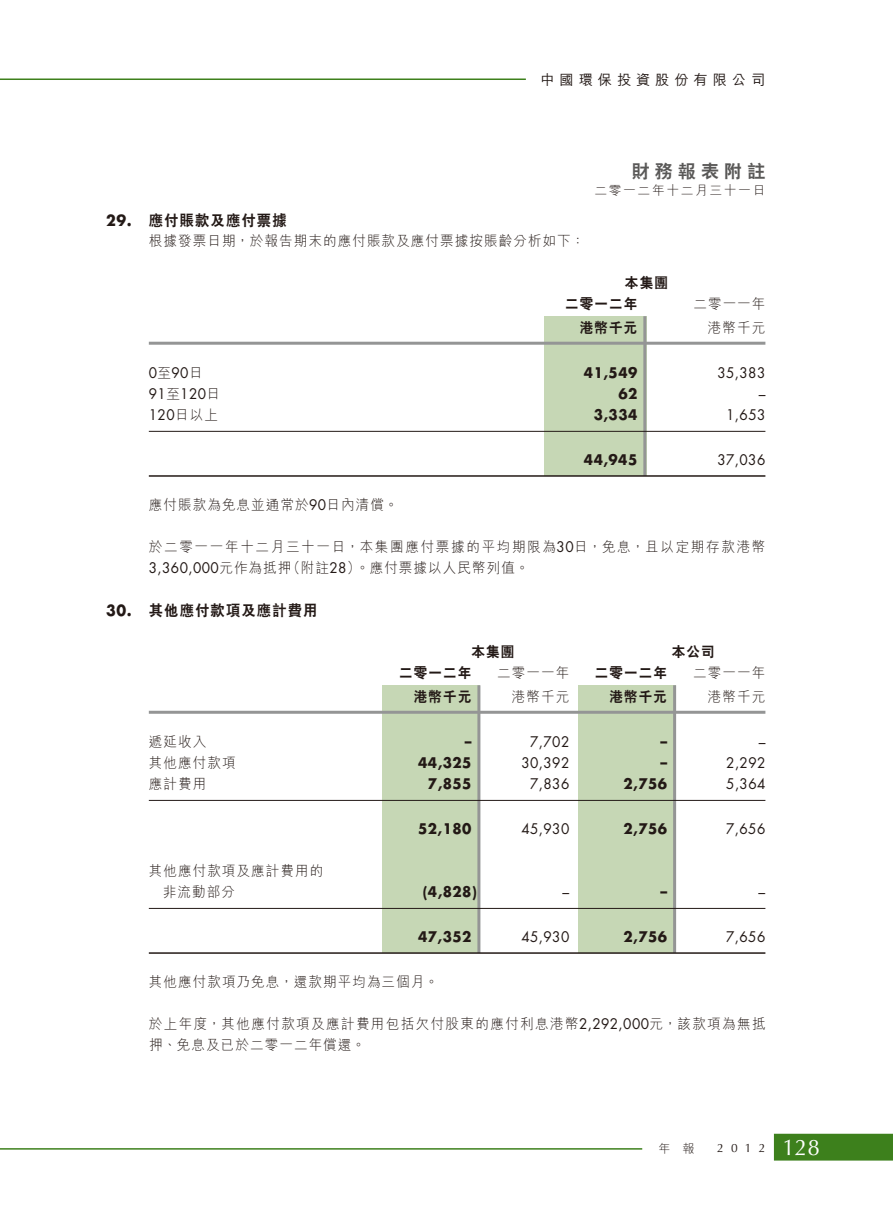
<style>
.page{position:relative;width:893px;height:1212px;background:#fff}
.page>*{position:absolute;margin:0;border:0;box-sizing:border-box;transform-origin:0 0}
.t1{font:22.5px "Optima LT Std";color:#fff}
.t2{font:800 18px "C Hei 2 HK";letter-spacing:.285em;color:#595857}
.t3{font:800 15px "C Hei 2 HK";letter-spacing:.085em;color:#231916;scale:.95 1}
.t4{font:700 15px "Futura Std";color:#231916;scale:.95 1}
.t5{font:300 14.25px "M Hei HK";letter-spacing:.08em;color:#231916;scale:.95 1}
.t6{font:14.25px "Futura Std";letter-spacing:.03em;color:#231916;scale:.95 1}
.t7{font:700 14.25px "Futura Std";letter-spacing:.035em;color:#231916;scale:.95 1}
.t8{font:300 14.25px/21px "M Hei HK";letter-spacing:.105em;color:#231916;scale:.95 1}
.t9{font:300 14.25px/21px "M Hei HK";letter-spacing:.125em;color:#231916;scale:.95 1}
.t10{font:800 14.25px "C Hei 2 HK";letter-spacing:.085em;color:#231916;scale:.95 1}
.t11{font:500 14.25px "M Hei HK";letter-spacing:.345em;color:#231916}
.t12{font:300 12.75px "M Hei HK";letter-spacing:.13em;color:#231916}
.t13{font:12px "Optima LT Std";color:#231916}
.t14{font:300 12px "M Hei HK";color:#231916}
.s1{font-family:"M Hei HK";font-weight:300}
.s2{font-family:"Futura Std";font-weight:400}
</style>
<div class="page">
<hr style="left:0;top:78px;width:526px;height:2px;background:#3d801c">
<hr style="left:0;top:1148px;width:642px;height:1px;background:#3d801c">
<div style="left:774px;top:1134px;width:119px;height:26px;background:#3d801c"></div>
<div style="left:544px;top:316px;width:102px;height:160px;background:#c6d7b5"></div>
<hr style="left:643px;top:316px;width:3px;height:160px;background:#949595">
<hr style="left:149px;top:342px;width:616px;height:3px;background:#949595">
<hr style="left:149px;top:431px;width:616px;height:1px;background:#231916">
<hr style="left:149px;top:475px;width:616px;height:2px;background:#231916">
<div style="left:382px;top:685px;width:98px;height:268px;background:#c6d7b5"></div>
<hr style="left:477px;top:685px;width:3px;height:268px;background:#949595">
<div style="left:578px;top:685px;width:98px;height:268px;background:#c6d7b5"></div>
<hr style="left:673px;top:685px;width:3px;height:268px;background:#949595">
<hr style="left:149px;top:711px;width:616px;height:3px;background:#949595">
<hr style="left:149px;top:800px;width:616px;height:1px;background:#231916">
<hr style="left:149px;top:908px;width:616px;height:1px;background:#231916">
<hr style="left:149px;top:952px;width:616px;height:2px;background:#231916">
<p class="t11" style="left:540px;top:69px;width:226px">中國環保投資股份有限公司</p>
<p class="t4" style="left:106px;top:210px;width:28px">29.</p>
<p class="t4" style="left:106px;top:600px;width:28px">30.</p>
<p class="t3" style="left:149px;top:210px;width:147px">應付賬款及應付票據</p>
<p class="t5" style="left:149px;top:231px;width:460px">根據發票日期，於報告期末的應付賬款及應付票據按賬齡分析如下：</p>
<p class="t2" style="left:632px;top:159px;width:135px">財務報表附註</p>
<p class="t12" style="left:594px;top:182px;width:172px">二零一二年十二月三十一日</p>
<p class="t10" style="left:625px;top:274px;width:47px">本集團</p>
<p class="t10" style="left:565px;top:295px;width:78px">二零一二年</p>
<p class="t5" style="left:693px;top:294px;width:77px">二零一一年</p>
<p class="t10" style="left:580px;top:319px;width:62px">港幣千元</p>
<p class="t5" style="left:708px;top:318px;width:62px">港幣千元</p>
<p class="t6" style="left:149px;top:364px;width:58px">0<span class="s1">至</span>90<span class="s1">日</span></p>
<p class="t7" style="left:584px;top:364px;width:58px">41,549</p>
<p class="t6" style="left:717px;top:364px;width:52px">35,383</p>
<p class="t6" style="left:149px;top:385px;width:77px">91<span class="s1">至</span>120<span class="s1">日</span></p>
<p class="t7" style="left:618px;top:385px;width:22px">62</p>
<p class="t6" style="left:759px;top:385px;width:9px">–</p>
<p class="t6" style="left:149px;top:406px;width:74px">120<span class="s1">日以上</span></p>
<p class="t7" style="left:594px;top:406px;width:47px">3,334</p>
<p class="t6" style="left:726px;top:406px;width:43px">1,653</p>
<p class="t7" style="left:584px;top:451px;width:58px">44,945</p>
<p class="t6" style="left:717px;top:451px;width:52px">37,036</p>
<p class="t5" style="left:149px;top:495px;width:264px">應付賬款為免息並通常於<span class="s2">90</span>日內清償。</p>
<p class="t9" style="left:287px;top:536px;width:505px;text-indent:-138px">於二零一一年十二月三十一日，本集團應付票據的平均期限為<span class="s2">30</span>日，免息，且以定期存款港幣（附註<span class="s2">28</span>）。應付票據以人民幣列值。</p>
<p class="t6" style="left:149px;top:559px;width:152px">3,360,000<span class="s1">元作為抵押</span></p>
<p class="t3" style="left:149px;top:600px;width:179px">其他應付款項及應計費用</p>
<p class="t10" style="left:472px;top:643px;width:47px">本集團</p>
<p class="t10" style="left:672px;top:643px;width:47px">本公司</p>
<p class="t10" style="left:399px;top:664px;width:78px">二零一二年</p>
<p class="t5" style="left:497px;top:663px;width:77px">二零一一年</p>
<p class="t10" style="left:595px;top:664px;width:78px">二零一二年</p>
<p class="t5" style="left:693px;top:663px;width:77px">二零一一年</p>
<p class="t10" style="left:414px;top:688px;width:62px">港幣千元</p>
<p class="t5" style="left:512px;top:687px;width:62px">港幣千元</p>
<p class="t10" style="left:610px;top:688px;width:62px">港幣千元</p>
<p class="t5" style="left:708px;top:687px;width:62px">港幣千元</p>
<p class="t5" style="left:149px;top:732px;width:62px">遞延收入</p>
<p class="t7" style="left:465px;top:733px;width:9px">–</p>
<p class="t6" style="left:530px;top:733px;width:43px">7,702</p>
<p class="t7" style="left:660px;top:733px;width:9px">–</p>
<p class="t6" style="left:759px;top:733px;width:9px">–</p>
<p class="t5" style="left:149px;top:753px;width:93px">其他應付款項</p>
<p class="t7" style="left:418px;top:754px;width:58px">44,325</p>
<p class="t6" style="left:521px;top:754px;width:52px">30,392</p>
<p class="t7" style="left:660px;top:754px;width:9px">–</p>
<p class="t6" style="left:726px;top:754px;width:43px">2,292</p>
<p class="t5" style="left:149px;top:774px;width:62px">應計費用</p>
<p class="t7" style="left:428px;top:775px;width:47px">7,855</p>
<p class="t6" style="left:530px;top:775px;width:43px">7,836</p>
<p class="t7" style="left:623px;top:775px;width:47px">2,756</p>
<p class="t6" style="left:726px;top:775px;width:43px">5,364</p>
<p class="t7" style="left:418px;top:820px;width:58px">52,180</p>
<p class="t6" style="left:521px;top:820px;width:52px">45,930</p>
<p class="t7" style="left:623px;top:820px;width:47px">2,756</p>
<p class="t6" style="left:726px;top:820px;width:43px">7,656</p>
<p class="t5" style="left:149px;top:861px;width:185px">其他應付款項及應計費用的</p>
<p class="t5" style="left:163px;top:882px;width:77px">非流動部分</p>
<p class="t7" style="left:423px;top:883px;width:58px">)4,828(</p>
<p class="t6" style="left:563px;top:883px;width:9px">–</p>
<p class="t7" style="left:660px;top:883px;width:9px">–</p>
<p class="t6" style="left:759px;top:883px;width:9px">–</p>
<p class="t6" style="left:521px;top:928px;width:52px">45,930</p>
<p class="t7" style="left:418px;top:928px;width:58px">47,352</p>
<p class="t5" style="left:149px;top:972px;width:306px">其他應付款項乃免息，還款期平均為三個月。</p>
<p class="t8" style="left:149px;top:1013px;width:651px">於上年度，其他應付款項及應計費用包括欠付股東的應付利息港幣<span class="s2">2,292,000</span>元，該款項為無抵押、免息及已於二零一二年償還。</p>
<p class="t7" style="left:623px;top:928px;width:47px">2,756</p>
<p class="t6" style="left:726px;top:928px;width:43px">7,656</p>
<p class="t14" style="left:659px;top:1140px;width:37px">年 報</p>
<p class="t13" style="left:717px;top:1141px;width:50px">2012</p>
<h1 class="t1" style="left:782px;top:1134px;width:39px">128</h1>
</div>
